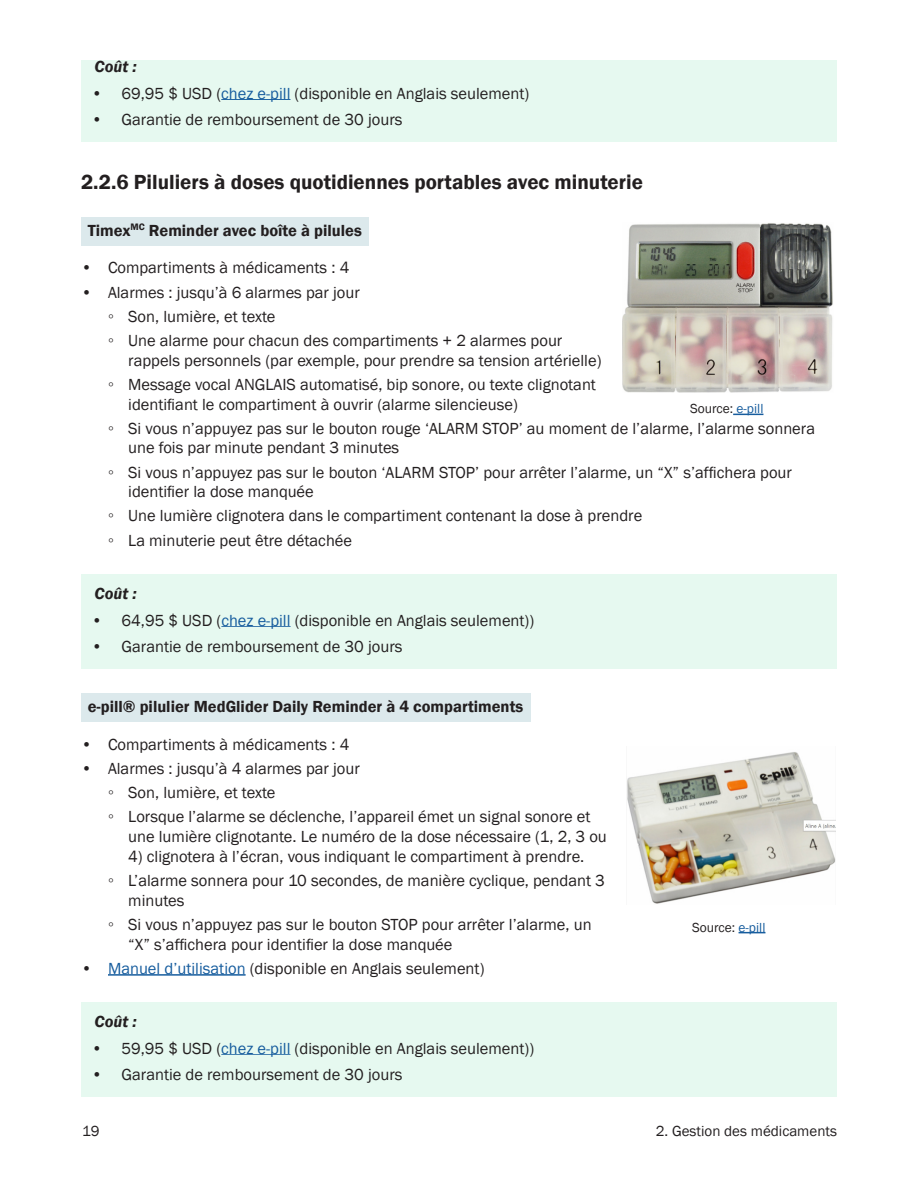
<style>
.page{position:relative;width:918px;height:1188px;background:#fff}
.page>*{position:absolute;margin:0;border:0;box-sizing:border-box;transform-origin:0 0}
.sub-heading_-_12_pts{font:600 21px "Franklin Gothic";color:#231f20}
.t1{font:16.5px/19.8px "Franklin Gothic";color:#231f20}
.sub-sub_headig_10_5{font:600 16.5px "Franklin Gothic";color:#231f20}
.Cost_box{font:italic 600 16.5px "Franklin Gothic";color:#231f20}
.bullets{font:15px "Franklin Gothic";color:#231f20}
.bullets-2{font:15px "Franklin Gothic";letter-spacing:-.02em;color:#231f20}
.Paragraph_Style_1{font:13.5px "Franklin Gothic";color:#231f20}
.s1{color:#175d9e}
</style>
<div class="page">
<div style="left:81px;top:60px;width:756px;height:29px;background:#e6f9f0"></div>
<div style="left:81px;top:74px;width:756px;height:41px;background:#e6f9f0"></div>
<hr style="left:221px;top:99px;width:69px;height:2px;background:#175d9e">
<div style="left:81px;top:100px;width:756px;height:42px;background:#e6f9f0"></div>
<div style="left:81px;top:218px;width:288px;height:28px;background:#dce9ec"></div>
<div style="left:81px;top:574px;width:756px;height:42px;background:#e6f9f0"></div>
<div style="left:81px;top:601px;width:756px;height:41px;background:#e6f9f0"></div>
<hr style="left:221px;top:626px;width:70px;height:2px;background:#175d9e">
<div style="left:81px;top:627px;width:756px;height:42px;background:#e6f9f0"></div>
<div style="left:81px;top:694px;width:449px;height:28px;background:#dce9ec"></div>
<hr style="left:108px;top:974px;width:138px;height:2px;background:#175d9e">
<div style="left:81px;top:1002px;width:756px;height:42px;background:#e6f9f0"></div>
<div style="left:81px;top:1029px;width:756px;height:41px;background:#e6f9f0"></div>
<hr style="left:221px;top:1054px;width:69px;height:2px;background:#175d9e">
<div style="left:81px;top:1055px;width:756px;height:42px;background:#e6f9f0"></div>
<img style="left:627px;top:752px;width:209px;height:152px">
<img style="left:622px;top:223px;width:211px;height:170px">
<svg style="left:739px;top:932px;width:26px;height:1px"></svg>
<hr style="left:733px;top:414px;width:30px;height:1px;background:#175d9e">
<p class="Cost_box" style="left:94px;top:56px;width:44px">Coût :</p>
<p class="t1" style="left:92px;top:84px;width:439px">• 69,95 $ USD (<span class="s1">chez e-pill</span> (disponible en Anglais seulement)</p>
<p class="t1" style="left:92px;top:110px;width:313px">• Garantie de remboursement de 30 jours</p>
<p class="sub-heading_-_12_pts" style="left:81px;top:169px;width:563px">2.2.6 Piluliers à doses quotidiennes portables avec minuterie</p>
<p class="sub-sub_headig_10_5" style="left:88px;top:220px;width:276px">Timex<sup>MC</sup> Reminder avec boîte à pilules</p>
<p class="t1" style="left:81px;top:258px;width:270px">• Compartiments à médicaments : 4</p>
<p class="t1" style="left:81px;top:283px;width:280px">• Alarmes : jusqu’à 6 alarmes par jour</p>
<p class="t1" style="left:108px;top:307px;width:169px">◦ Son, lumière, et texte</p>
<p class="t1" style="left:128px;top:331px;width:475px;text-indent:-20px">◦ Une alarme pour chacun des compartiments + 2 alarmes pour rappels personnels (par exemple, pour prendre sa tension artérielle)</p>
<p class="t1" style="left:128px;top:375px;width:469px;text-indent:-20px">◦ Message vocal ANGLAIS automatisé, bip sonore, ou texte clignotant identifiant le compartiment à ouvrir (alarme silencieuse)</p>
<p class="t1" style="left:128px;top:419px;width:688px;text-indent:-20px">◦ Si vous n’appuyez pas sur le bouton rouge ‘ALARM STOP’ au moment de l’alarme, l’alarme sonnera une fois par minute pendant 3 minutes</p>
<p class="t1" style="left:128px;top:463px;width:665px;text-indent:-20px">◦ Si vous n’appuyez pas sur le bouton ‘ALARM STOP’ pour arrêter l’alarme, un “X” s’affichera pour identifier la dose manquée</p>
<p class="t1" style="left:108px;top:506px;width:536px">◦ Une lumière clignotera dans le compartiment contenant la dose à prendre</p>
<p class="t1" style="left:108px;top:531px;width:246px">◦ La minuterie peut être détachée</p>
<p class="Cost_box" style="left:94px;top:583px;width:44px">Coût :</p>
<p class="t1" style="left:92px;top:611px;width:444px">• 64,95 $ USD (<span class="s1">chez e-pill</span> (disponible en Anglais seulement))</p>
<p class="t1" style="left:92px;top:637px;width:313px">• Garantie de remboursement de 30 jours</p>
<p class="Paragraph_Style_1" style="left:690px;top:400px;width:75px">Source: <span class="s1">e-pill</span></p>
<p class="sub-sub_headig_10_5" style="left:88px;top:696px;width:437px">e-pill® pilulier MedGlider Daily Reminder à 4 compartiments</p>
<p class="t1" style="left:81px;top:735px;width:270px">• Compartiments à médicaments : 4</p>
<p class="t1" style="left:81px;top:759px;width:280px">• Alarmes : jusqu’à 4 alarmes par jour</p>
<p class="t1" style="left:108px;top:783px;width:169px">◦ Son, lumière, et texte</p>
<p class="t1" style="left:128px;top:807px;width:480px;text-indent:-20px">◦ Lorsque l’alarme se déclenche, l’appareil émet un signal sonore et une lumière clignotante. Le numéro de la dose nécessaire (1, 2, 3 ou</p>
<p class="t1" style="left:128px;top:847px;width:458px">4) clignotera à l’écran, vous indiquant le compartiment à prendre.</p>
<p class="t1" style="left:128px;top:871px;width:478px;text-indent:-20px">◦ L’alarme sonnera pour 10 secondes, de manière cyclique, pendant 3 minutes</p>
<p class="t1" style="left:128px;top:915px;width:465px;text-indent:-20px">◦ Si vous n’appuyez pas sur le bouton STOP pour arrêter l’alarme, un “X” s’affichera pour identifier la dose manquée</p>
<p class="t1" style="left:81px;top:959px;width:405px">• <span class="s1">Manuel d’utilisation</span> (disponible en Anglais seulement)</p>
<p class="Cost_box" style="left:94px;top:1011px;width:44px">Coût :</p>
<p class="t1" style="left:92px;top:1039px;width:444px">• 59,95 $ USD (<span class="s1">chez e-pill</span> (disponible en Anglais seulement))</p>
<p class="t1" style="left:92px;top:1065px;width:313px">• Garantie de remboursement de 30 jours</p>
<p class="Paragraph_Style_1" style="left:692px;top:919px;width:75px">Source: <span class="s1">e-pill</span></p>
<p class="bullets" style="left:82px;top:1122px;width:19px">19</p>
<p class="bullets-2" style="left:662px;top:1122px;width:124px">3. Gestion des médi</p>
<p class="bullets" style="left:656px;top:1122px;width:183px">2. Gestion des médicaments</p>
</div>
